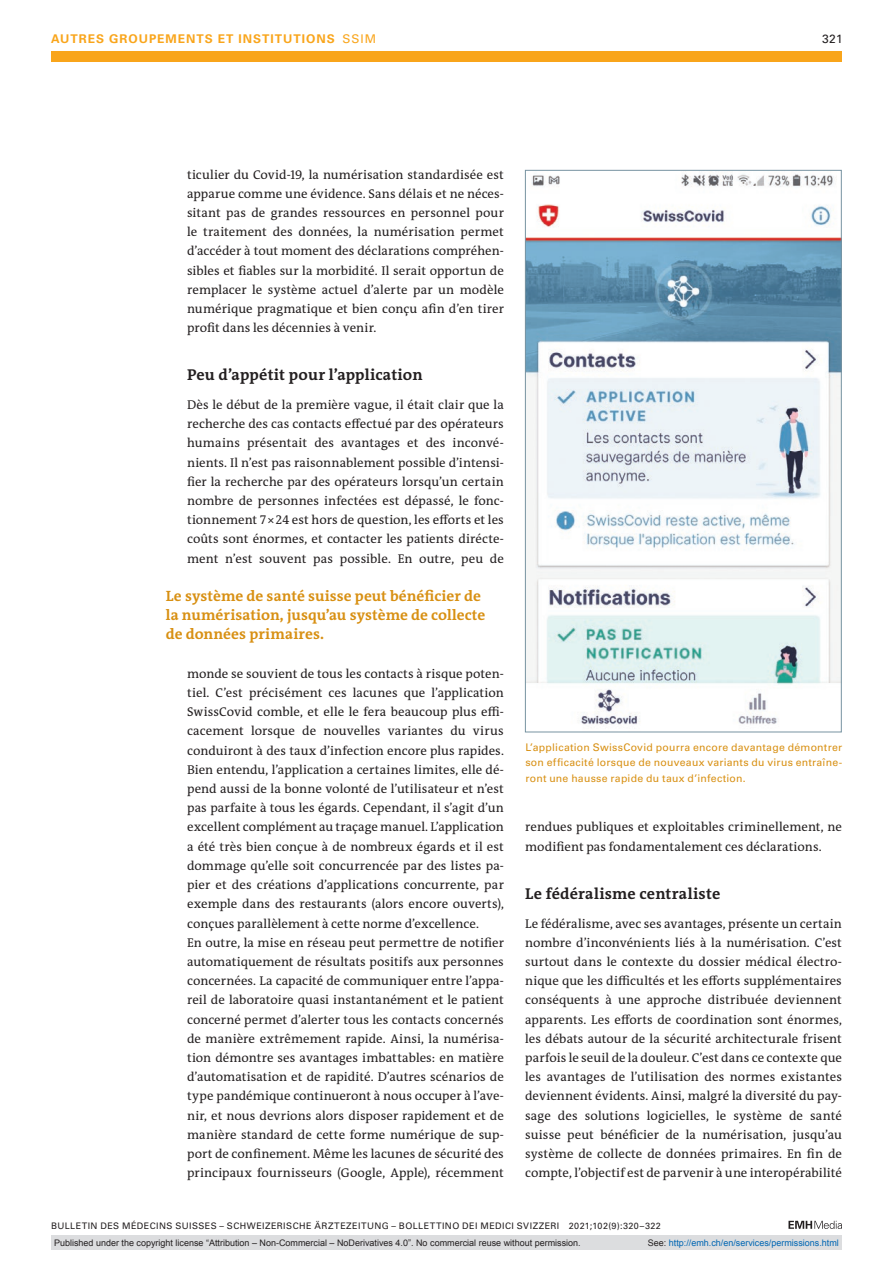
<style>
.page{position:relative;width:893px;height:1263px;background:#fff}
.page>*{position:absolute;margin:0;border:0;box-sizing:border-box;transform-origin:0 0}
.section-h1{font:700 15.75px "The Antiqua B W7";letter-spacing:.015em;color:#231f20}
.catchwords{font:700 15px/19.2px "The Antiqua B W7";letter-spacing:.005em;color:#d89013}
.section-pn{font:12.75px/19.2px "The Antiqua B W5 Plain";letter-spacing:.005em;color:#231f20;text-align:justify}
.ressort{font:700 12px "Univers LT Std";letter-spacing:.085em;color:#f9a51b}
.ressort-2{font:12px "Univers LT Std";color:#231f20}
.fig-caption{font:10.5px/15.8px "Univers LT Std";letter-spacing:.025em;color:#d89013;text-align:justify}
.t1{font:9px "Arial";color:#231f20}
.fusszeile{font:9px "Univers LT Std";letter-spacing:.05em;color:#231f20}
.t2{font:9px "Arial";color:#0066b3}
.s1{font-weight:400}
.s2{color:#231f20}
</style>
<div class="page">
<svg style="left:788px;top:1221px;width:54px;height:8px"></svg>
<img style="left:527px;top:174px;width:312px;height:551px">
<div style="left:51px;top:51px;width:791px;height:11px;background:#f9a51b"></div>
<div style="left:51px;top:1235px;width:791px;height:15px;background:#dcdddf"></div>
<p class="ressort" style="left:51px;top:31px;width:327px">AUTRES GROUPEMENTS ET INSTITUTIONS <span class="s1">SSIM</span></p>
<p class="ressort-2" style="left:822px;top:31px;width:22px">321</p>
<p class="section-pn" style="left:187px;top:165px;width:318px">ticulier du Covid-19, la numérisation standardisée est apparue comme une évidence. Sans délais et ne néces&shy;sitant pas de grandes ressources en personnel pour le traitement des données, la numérisation permet d’accéder à tout moment des déclarations compréhen&shy;sibles et fiables sur la morbidité. Il serait opportun de remplacer le système actuel d’alerte par un modèle numérique pragmatique et bien conçu afin d’en tirer profit dans les décennies à venir.</p>
<p class="section-h1" style="left:187px;top:365px;width:237px">Peu d’appétit pour l’application</p>
<p class="section-pn" style="left:187px;top:395px;width:318px">Dès le début de la première vague, il était clair que la recherche des cas contacts effectué par des opérateurs humains présentait des avantages et des inconvé&shy;nients. Il n’est pas raisonnablement possible d’intensi&shy;fier la recherche par des opérateurs lorsqu’un certain nombre de personnes infectées est dépassé, le fonc&shy;tionnement 7×24 est hors de question, les efforts et les coûts sont énormes, et contacter les patients dirécte&shy;ment n’est souvent pas possible. En outre, peu de</p>
<p class="catchwords" style="left:166px;top:586px;width:321px">Le système de santé suisse peut bénéficier de la numérisation, jusqu’au système de collecte de données primaires.</p>
<p class="section-pn" style="left:187px;top:664px;width:318px">monde se souvient de tous les contacts à risque poten&shy;tiel. C’est précisément ces lacunes que l’application SwissCovid comble, et elle le fera beaucoup plus effi&shy;cacement lorsque de nouvelles variantes du virus conduiront à des taux d’infection encore plus rapides.<br>Bien entendu, l’application a certaines limites, elle dé&shy;pend aussi de la bonne volonté de l’utilisateur et n’est pas parfaite à tous les égards. Cependant, il s’agit d’un excellent complément au traçage manuel. L’application a été très bien conçue à de nombreux égards et il est dommage qu’elle soit concurrencée par des listes pa&shy;pier et des créations d’applications concurrente, par exemple dans des restaurants (alors encore ouverts), conçues parallèlement à cette norme d’excellence.</p>
<p class="section-pn" style="left:187px;top:933px;width:318px">En outre, la mise en réseau peut permettre de notifier automatiquement de résultats positifs aux personnes concernées. La capacité de communiquer entre l’appa&shy;reil de laboratoire quasi instantanément et le patient concerné permet d’alerter tous les contacts concernés de manière extrêmement rapide. Ainsi, la numérisa&shy;tion démontre ses avantages imbattables: en matière d’automatisation et de rapidité. D’autres scénarios de type pandémique continueront à nous occuper à l’ave&shy;nir, et nous devrions alors disposer rapidement et de manière standard de cette forme numérique de sup&shy;port de confinement. Même les lacunes de sécurité des principaux fournisseurs (Google, Apple), récemment</p>
<p class="fig-caption" style="left:525px;top:739px;width:318px">L’application SwissCovid pourra encore davantage démontrer son efficacité lorsque de nouveaux variants du virus entraîne&shy;ront une hausse rapide du taux d’infection.</p>
<p class="section-pn" style="left:525px;top:818px;width:318px">rendues publiques et exploitables criminellement, ne modifient pas fondamentalement ces déclarations.</p>
<p class="section-h1" style="left:525px;top:883px;width:197px">Le fédéralisme centraliste</p>
<p class="section-pn" style="left:525px;top:914px;width:318px">Le fédéralisme, avec ses avantages, présente un certain nombre d’inconvénients liés à la numérisation. C’est surtout dans le contexte du dossier médical électro&shy;nique que les difficultés et les efforts supplémentaires conséquents à une approche distribuée deviennent apparents. Les efforts de coordination sont énormes, les débats autour de la sécurité architecturale frisent parfois le seuil de la douleur. C’est dans ce contexte que les avantages de l’utilisation des normes existantes deviennent évidents. Ainsi, malgré la diversité du pay&shy;sage des solutions logicielles, le système de santé suisse peut bénéficier de la numérisation, jusqu’au système de collecte de données primaires. En fin de compte, l’objectif est de parvenir à une interopérabilité</p>
<p class="fusszeile" style="left:51px;top:1220px;width:611px">BULLETIN DES MÉDECINS SUISSES – SCHWEIZERISCHE ÄRZTEZEITUNG – BOLLETTINO DEI MEDICI SVIZZERI 2021;102(9):320–322</p>
<p class="t1" style="left:54px;top:1237px;width:528px">Published under the copyright license “Attribution – Non-Commercial – NoDerivatives 4.0”. No commercial reuse without permission.</p>
<p class="t2" style="left:648px;top:1237px;width:193px"><span class="s2">See:</span> http://emh.ch/en/services/permissions.html</p>
</div>
